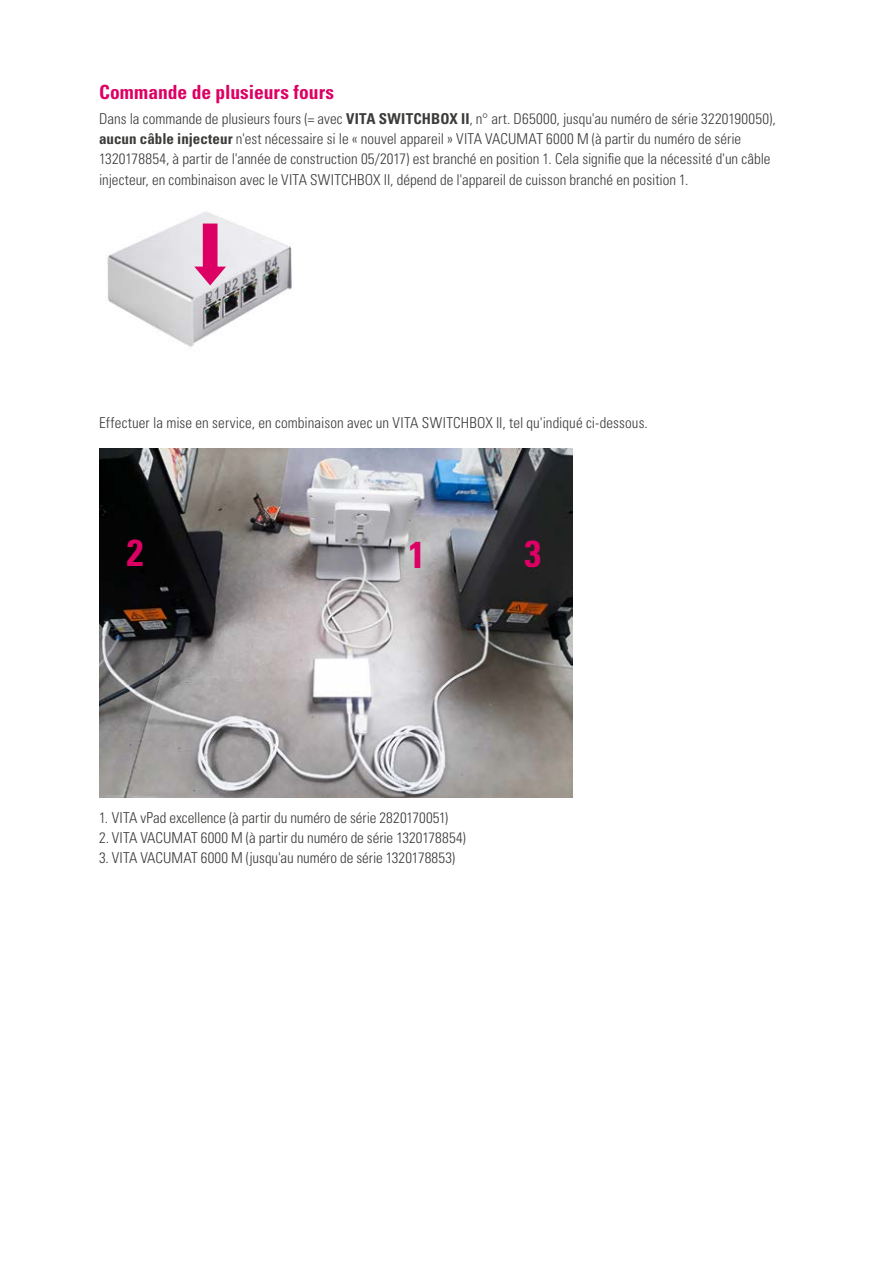
<style>
.page{position:relative;width:893px;height:1263px;background:#fff}
.page>*{position:absolute;margin:0;border:0;box-sizing:border-box;transform-origin:0 0}
.t1{font:700 condensed 37.5px "Univers LT";color:#dd0064}
.t2{font:700 condensed 19.5px "Univers LT";color:#dd0064}
.t3{font:300 condensed 15px/20.2px "Univers LT";color:#3b3b3a}
.s1{font-weight:700}
</style>
<div class="page">
<img style="left:99px;top:448px;width:473px;height:349px">
<img style="left:105px;top:212px;width:187px;height:135px">
<svg style="left:194px;top:224px;width:32px;height:61px;background:#e279ab"></svg>
<h2 class="t2" style="left:99px;top:80px;width:237px">Commande de plusieurs fours</h2>
<p class="t3" style="left:99px;top:108px;width:678px">Dans la commande de plusieurs fours (= avec <span class="s1">VITA SWITCHBOX II</span>, n° art. D65000, jusqu'au numéro de série 3220190050), <span class="s1">aucun câble injecteur</span> n'est nécessaire si le « nouvel appareil » VITA VACUMAT 6000 M (à partir du numéro de série 1320178854, à partir de l'année de construction 05/2017) est branché en position 1. Cela signifie que la nécessité d'un câble injecteur, en combinaison avec le VITA SWITCHBOX II, dépend de l'appareil de cuisson branché en position 1.</p>
<p class="t3" style="left:99px;top:412px;width:550px">Effectuer la mise en service, en combinaison avec un VITA SWITCHBOX II, tel qu'indiqué ci-dessous.</p>
<h1 class="t1" style="left:127px;top:530px;width:18px">2</h1>
<h1 class="t1" style="left:409px;top:531px;width:18px">1</h1>
<h1 class="t1" style="left:525px;top:531px;width:18px">3</h1>
<p class="t3" style="left:99px;top:807px;width:351px">1. VITA vPad excellence (à partir du numéro de série 2820170051)</p>
<p class="t3" style="left:99px;top:828px;width:368px">2. VITA VACUMAT 6000 M (à partir du numéro de série 1320178854)</p>
<p class="t3" style="left:99px;top:848px;width:358px">3. VITA VACUMAT 6000 M (jusqu'au numéro de série 1320178853)</p>
</div>
